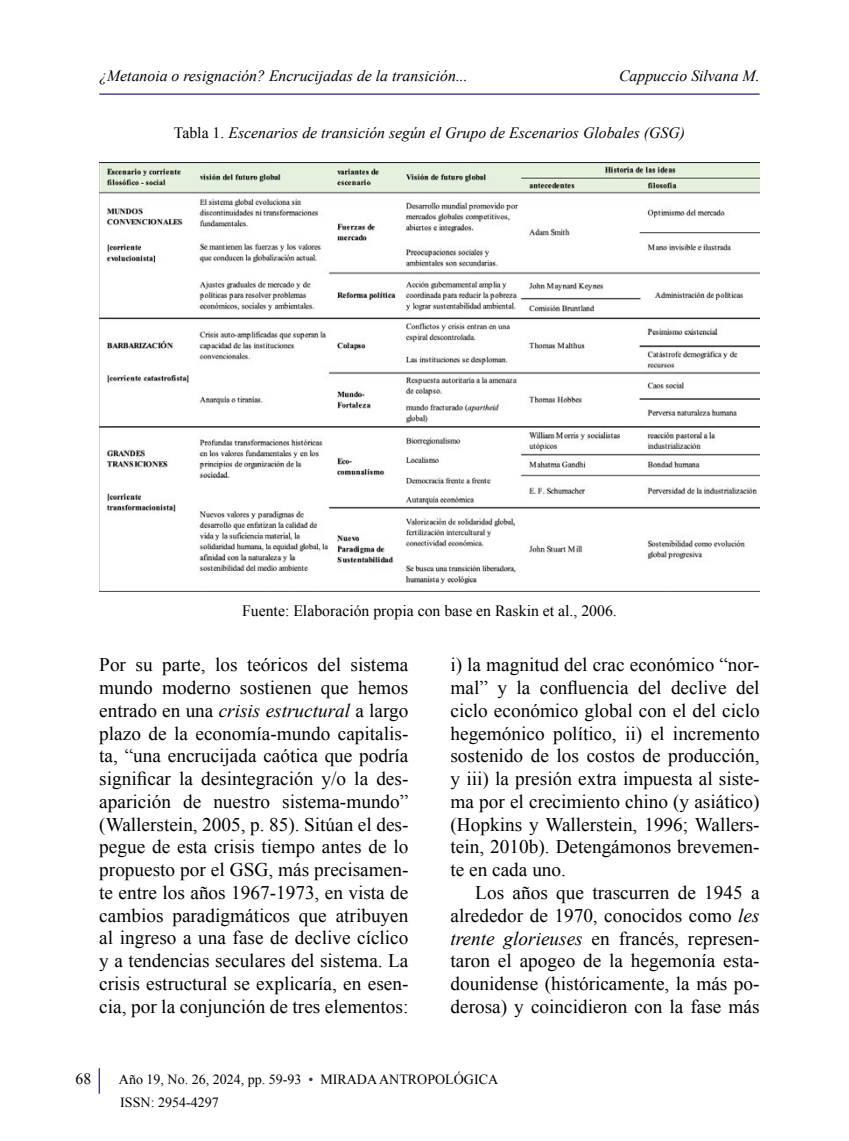
<style>
.page{position:relative;width:849px;height:1141px;background:#fff}
.page>*{position:absolute;margin:0;border:0;box-sizing:border-box;transform-origin:0 0}
.t1{font:19.25px/22.8px "Times New Roman";color:#000;text-align:justify}
.t2{font:italic 15.75px "Times New Roman";color:#000}
.t3{font:15.75px "Times New Roman";color:#000}
.t4{font:14px/22.8px "Times New Roman";color:#000}
.s1{font-style:normal}
.s2{font-style:italic}
.s3{color:#392d7a}
</style>
<div class="page">
<svg style="left:99px;top:1068px;width:1px;height:26px"></svg>
<hr style="left:99px;top:93px;width:660px;height:2px;background:#392d7a">
<img style="left:99px;top:162px;width:660px;height:429px">
<p class="t2" style="left:99px;top:65px;width:370px">¿Metanoia o resignación? Encrucijadas de la transición...</p>
<p class="t2" style="left:619px;top:65px;width:142px">Cappuccio Silvana M.</p>
<p class="t2" style="left:174px;top:122px;width:512px"><span class="s1">Tabla 1.</span> Escenarios de transición según el Grupo de Escenarios Globales (GSG)</p>
<p class="t3" style="left:242px;top:600px;width:376px">Fuente: Elaboración propia con base en Raskin et al., 2006.</p>
<p class="t1" style="left:99px;top:653px;width:310px">Por su parte, los teóricos del sistema mundo moderno sostienen que hemos entrado en una <span class="s2">crisis estructural</span> a largo plazo de la economía-mundo capitalis&shy;ta, “una encrucijada caótica que podría significar la desintegración y/o la des&shy;aparición de nuestro sistema-mundo” (Wallerstein, 2005, p. 85). Sitúan el des&shy;pegue de esta crisis tiempo antes de lo propuesto por el GSG, más precisamen&shy;te entre los años 1967-1973, en vista de cambios paradigmáticos que atribuyen al ingreso a una fase de declive cíclico y a tendencias seculares del sistema. La crisis estructural se explicaría, en esen&shy;cia, por la conjunción de tres elementos:</p>
<p class="t1" style="left:450px;top:653px;width:310px">i) la magnitud del crac económico “nor&shy;mal” y la confluencia del declive del ciclo económico global con el del ciclo hegemónico político, ii) el incremento sostenido de los costos de producción, y iii) la presión extra impuesta al siste&shy;ma por el crecimiento chino (y asiático) (Hopkins y Wallerstein, 1996; Wallers&shy;tein, 2010b). Detengámonos brevemen&shy;te en cada uno.</p>
<p class="t1" style="left:450px;top:881px;width:310px;text-indent:25px">Los años que trascurren de 1945 a alrededor de 1970, conocidos como <span class="s2">les trente glorieuses</span> en francés, represen&shy;taron el apogeo de la hegemonía esta&shy;dounidense (históricamente, la más po&shy;derosa) y coincidieron con la fase más</p>
<p class="t3" style="left:76px;top:1068px;width:17px">68</p>
<p class="t4" style="left:119px;top:1068px;width:380px">Año 19, No. 26, 2024, pp. 59-93 <span class="s3">•</span> MIRADA ANTROPOLÓGICA<br>ISSN: 2954-4297</p>
</div>
